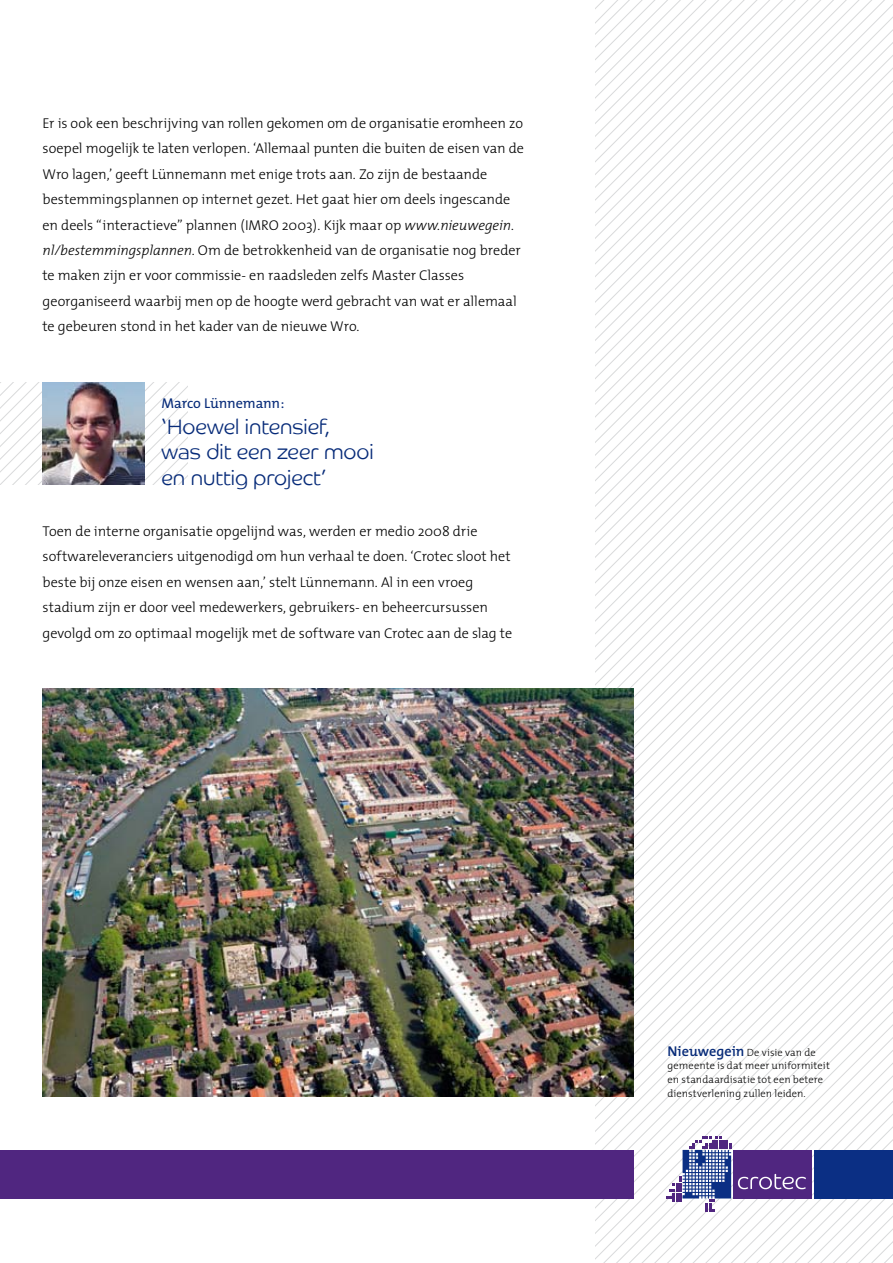
<style>
.page{position:relative;width:893px;height:1263px;background:#fff}
.page>*{position:absolute;margin:0;border:0;box-sizing:border-box;transform-origin:0 0}
.t1{font:21px/25.5px "Co Headline Lt";color:#072b79}
.t2{font:300 14.25px/25.5px "The Mix";letter-spacing:-.005em;color:#000}
.t3{font:14.25px "The Mix";letter-spacing:-.01em;color:#072b79}
.t4{font:300 10.5px/13.5px "The Mix";letter-spacing:.005em;color:#000}
.s1{font-style:italic}
.s2{font-weight:600;font-size:14.25px;color:#072b79}
</style>
<div class="page">
<svg style="left:595px;top:0;width:298px;height:1263px"></svg>
<svg style="left:0;top:383px;width:187px;height:102px"></svg>
<div style="left:0;top:1150px;width:634px;height:48px;background:#502680"></div>
<svg style="left:666px;top:1137px;width:65px;height:75px"></svg>
<div style="left:733px;top:1150px;width:79px;height:48px;background:#502680"></div>
<div style="left:814px;top:1150px;width:79px;height:48px;background:#0b2f84"></div>
<svg style="left:738px;top:1174px;width:68px;height:15px"></svg>
<img style="left:43px;top:688px;width:591px;height:409px">
<img style="left:43px;top:383px;width:102px;height:102px">
<p class="t2" style="left:43px;top:109px;width:483px">Er is ook een beschrijving van rollen gekomen om de organisatie eromheen zo soepel mogelijk te laten verlopen. ‘Allemaal punten die buiten de eisen van de Wro lagen,’ geeft Lünnemann met enige trots aan. Zo zijn de bestaande bestemmingsplannen op internet gezet. Het gaat hier om deels ingescande en deels “interactieve” plannen (IMRO 2003). Kijk maar op <span class="s1">www.nieuwegein. nl/bestemmingsplannen</span>. Om de betrokkenheid van de organisatie nog breder te maken zijn er voor commissie- en raadsleden zelfs Master Classes georganiseerd waarbij men op de hoogte werd gebracht van wat er allemaal te gebeuren stond in het kader van de nieuwe Wro.</p>
<p class="t3" style="left:162px;top:391px;width:124px">Marco Lünnemann:</p>
<h1 class="t1" style="left:162px;top:413px;width:214px">‘Hoewel intensief, was dit een zeer mooi en nuttig project’</h1>
<p class="t2" style="left:43px;top:517px;width:471px">Toen de interne organisatie opgelijnd was, werden er medio 2008 drie softwareleveranciers uitgenodigd om hun verhaal te doen. ‘Crotec sloot het beste bij onze eisen en wensen aan,’ stelt Lünnemann. Al in een vroeg stadium zijn er door veel medewerkers, gebruikers- en beheercursussen gevolgd om zo optimaal mogelijk met de software van Crotec aan de slag te</p>
<p class="t4" style="left:668px;top:1045px;width:164px"><span class="s2">Nieuwegein</span> De visie van de gemeente is dat meer uniformiteit en standaardisatie tot een betere dienstverlening zullen leiden.</p>
</div>
